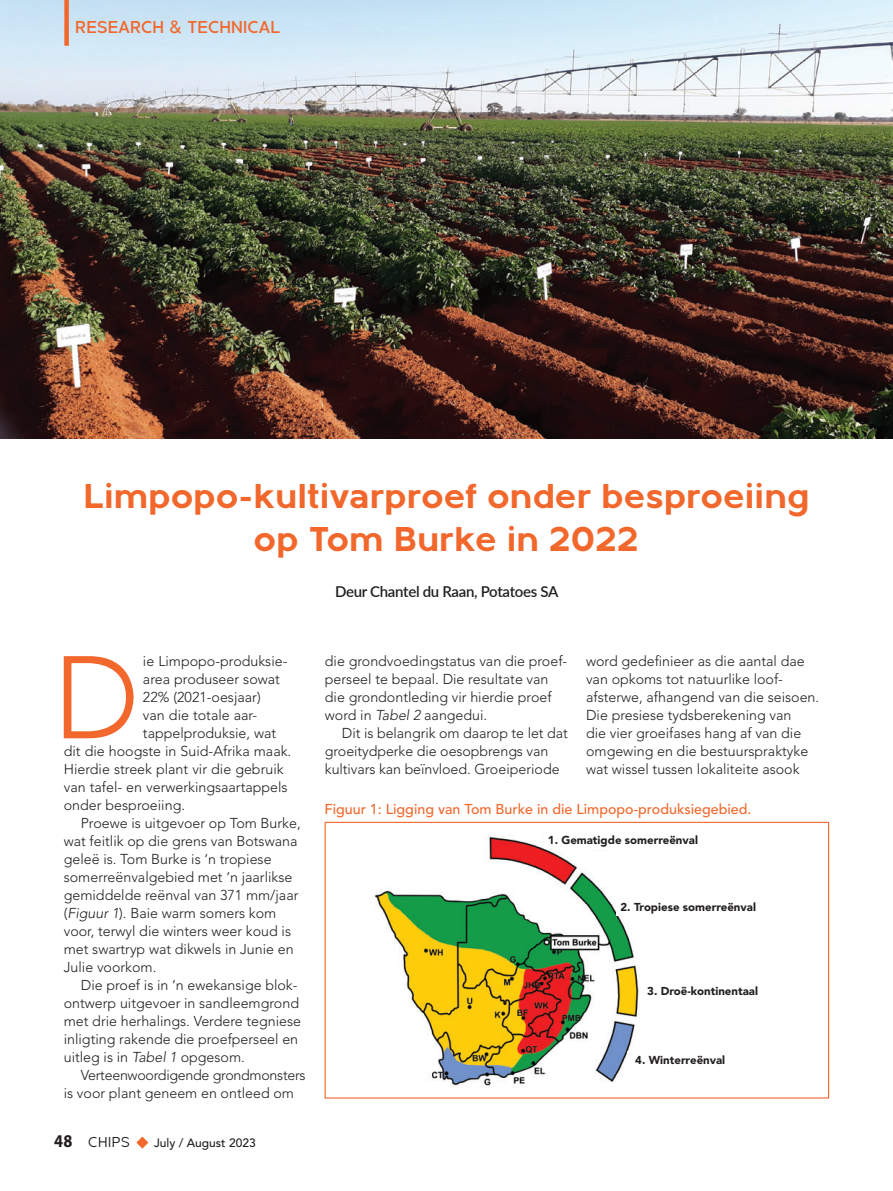
<style>
.page{position:relative;width:893px;height:1191px;background:#fff}
.page>*{position:absolute;margin:0;border:0;box-sizing:border-box;transform-origin:0 0}
.t1{font:300 115.95px "Avenir LT Std";color:#f2682c}
.t2{font:700 36px/43.2px "Metrisch";color:#f2682c;text-align:center}
.t3{font:500 18px "Metrisch";letter-spacing:.005em;color:#f2682c}
.t4{font:600 15px "Lato";letter-spacing:-.02em;color:#231f20}
.t5{font:15px "Metrisch";letter-spacing:.035em;color:#231f20}
.t6{font:300 14.25px/18px "Avenir LT Std";color:#231f20}
.t7{font:500 14.25px "Avenir LT Std";color:#f2682c}
.t8{font:300 14.25px "Avenir LT Std";letter-spacing:-.02em;color:#231f20}
.t9{font:500 12px "Avenir LT Std";color:#231f20}
.t10{font:900 11.4px "Avenir LT Std";color:#231f20}
.s1{font-style:italic}
.s2{font-family:"Myriad Pro";font-weight:700;font-size:18px}
</style>
<div class="page">
<svg style="left:136px;top:1136px;width:12px;height:12px"></svg>
<img style="left:0;top:0;width:892px;height:438px">
<div style="left:64px;top:0;width:5px;height:46px;background:#f2682c"></div>
<img style="left:376px;top:836px;width:263px;height:250px">
<div style="left:325px;top:822px;width:504px;height:276px;border:1px solid #f2682c"></div>
<div style="left:544px;top:831px;width:193px;height:17px;background:#fff"></div>
<div style="left:616px;top:898px;width:175px;height:17px;background:#fff"></div>
<div style="left:627px;top:1051px;width:134px;height:17px;background:#fff"></div>
<p class="t3" style="left:75px;top:17px;width:207px">RESEARCH &amp; TECHNICAL</p>
<h2 class="t2" style="left:84px;top:475px;width:727px">Limpopo-kultivarproef onder besproeiing op Tom Burke in 2022</h2>
<p class="t4" style="left:335px;top:580px;width:225px">Deur Chantel du Raan, Potatoes SA</p>
<h1 class="t1" style="left:54px;top:630px;width:87px">D</h1>
<p class="t6" style="left:143px;top:652px;width:146px">ie Limpopo-produksie-</p>
<p class="t6" style="left:143px;top:670px;width:139px">area produseer sowat</p>
<p class="t6" style="left:143px;top:688px;width:119px">22% (2021-oesjaar)</p>
<p class="t6" style="left:143px;top:706px;width:116px">van die totale aar-</p>
<p class="t6" style="left:143px;top:724px;width:135px">tappelproduksie, wat</p>
<p class="t6" style="left:64px;top:742px;width:229px">dit die hoogste in Suid-Afrika maak.</p>
<p class="t6" style="left:64px;top:760px;width:221px">Hierdie streek plant vir die gebruik</p>
<p class="t6" style="left:64px;top:778px;width:225px">van tafel- en verwerkingsaartappels</p>
<p class="t6" style="left:64px;top:796px;width:123px">onder besproeiing.</p>
<p class="t6" style="left:81px;top:814px;width:221px">Proewe is uitgevoer op Tom Burke,</p>
<p class="t6" style="left:64px;top:832px;width:235px">wat feitlik op die grens van Botswana</p>
<p class="t6" style="left:64px;top:850px;width:209px">geleë is. Tom Burke is ‘n tropiese</p>
<p class="t6" style="left:64px;top:868px;width:230px">somerreënvalgebied met ‘n jaarlikse</p>
<p class="t6" style="left:64px;top:886px;width:236px">gemiddelde reënval van 371 mm/jaar</p>
<p class="t6" style="left:64px;top:904px;width:214px">(<span class="s1">Figuur 1</span>). Baie warm somers kom</p>
<p class="t6" style="left:64px;top:922px;width:229px">voor, terwyl die winters weer koud is</p>
<p class="t6" style="left:64px;top:940px;width:231px">met swartryp wat dikwels in Junie en</p>
<p class="t6" style="left:64px;top:958px;width:94px">Julie voorkom.</p>
<p class="t6" style="left:81px;top:976px;width:218px">Die proef is in ‘n ewekansige blok-</p>
<p class="t6" style="left:64px;top:994px;width:237px">ontwerp uitgevoer in sandleemgrond</p>
<p class="t6" style="left:64px;top:1012px;width:239px">met drie herhalings. Verdere tegniese</p>
<p class="t6" style="left:64px;top:1030px;width:236px">inligting rakende die proefperseel en</p>
<p class="t6" style="left:64px;top:1048px;width:183px">uitleg is in <span class="s1">Tabel 1</span> opgesom.</p>
<p class="t8" style="left:81px;top:1067px;width:226px">Verteenwoordigende grondmonsters</p>
<p class="t6" style="left:64px;top:1084px;width:232px">is voor plant geneem en ontleed om</p>
<p class="t5" style="left:54px;top:1134px;width:77px"><span class="s2">48</span> CHIPS</p>
<p class="t9" style="left:154px;top:1136px;width:103px">July / August 2023</p>
<p class="t6" style="left:325px;top:652px;width:244px">die grondvoedingstatus van die proef&shy;perseel te bepaal. Die resultate van die grondontleding vir hierdie proef word in <span class="s1">Tabel 2</span> aangedui.</p>
<p class="t6" style="left:325px;top:724px;width:245px;text-indent:17px">Dit is belangrik om daarop te let dat groeitydperke die oesopbrengs van kultivars kan beïnvloed. Groeiperiode</p>
<p class="t6" style="left:586px;top:652px;width:235px">word gedefinieer as die aantal dae van opkoms tot natuurlike loof&shy;afsterwe, afhangend van die seisoen.<br>Die presiese tydsberekening van<br>die vier groeifases hang af van die omgewing en die bestuurspraktyke wat wissel tussen lokaliteite asook</p>
<p class="t7" style="left:325px;top:801px;width:428px">Figuur 1: Ligging van Tom Burke in die Limpopo-produksiegebied.</p>
<p class="t10" style="left:548px;top:833px;width:152px">1. Gematigde somerreënval</p>
<p class="t10" style="left:620px;top:900px;width:137px">2. Tropiese somerreënval</p>
<p class="t10" style="left:647px;top:984px;width:112px">3. Droë-kontinentaal</p>
<p class="t10" style="left:635px;top:1053px;width:91px">4. Winterreënval</p>
</div>
